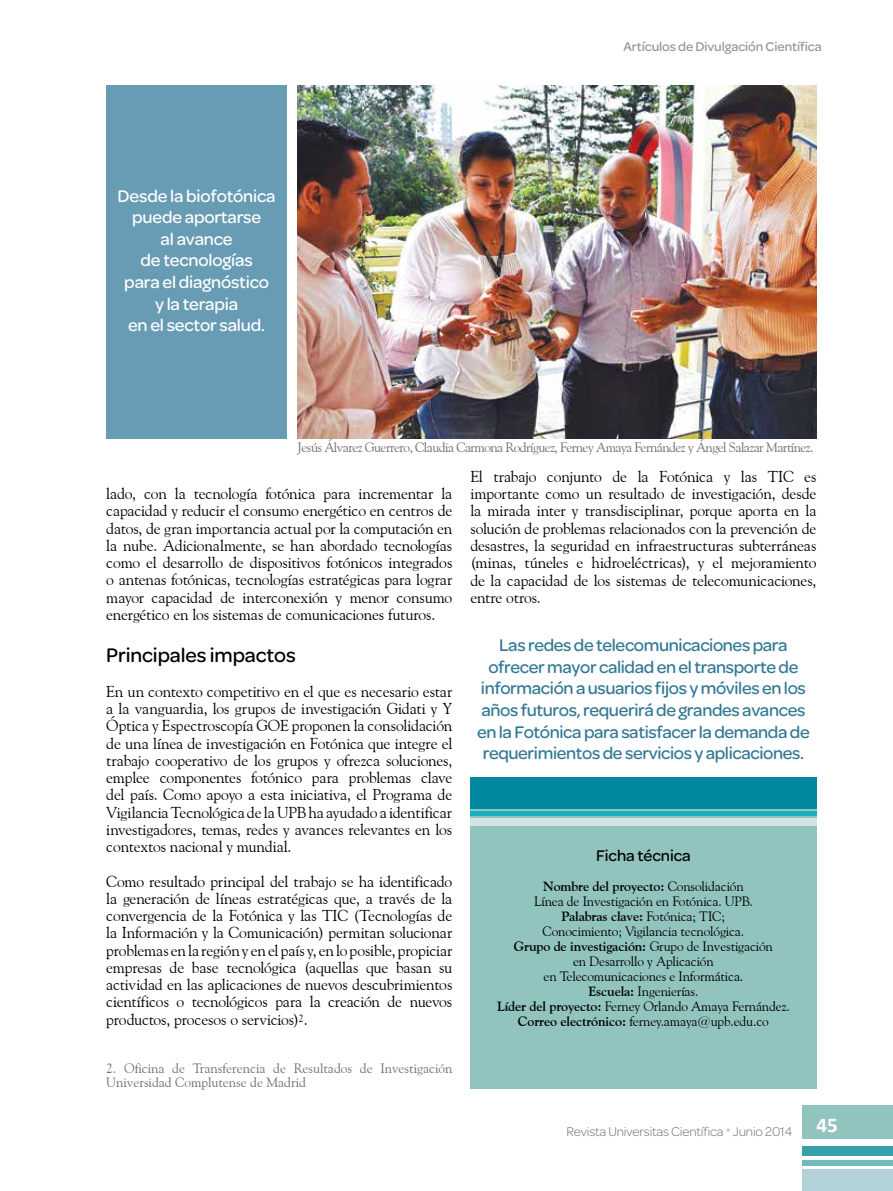
<style>
.page{position:relative;width:893px;height:1191px;background:#fff}
.page>*{position:absolute;margin:0;border:0;box-sizing:border-box;transform-origin:0 0}
.t1{font:500 21px "Omnes";letter-spacing:-.005em;color:#000}
.t2{font:700 21px "Calibri";color:#fff}
.t3{font:500 18px/21.6px "Omnes";letter-spacing:-.02em;color:#327994;text-align:center}
.t4{font:500 18px/21.6px "Omnes";letter-spacing:-.01em;color:#fff;text-align:center}
.t5{font:500 16.5px "Omnes";letter-spacing:-.005em;color:#000}
.t6{font:15.75px/17.2px "Goudy Old Style BT";letter-spacing:-.015em;color:#000;text-align:justify}
.t7{font:13.5px/15px "Goudy Old Style BT";letter-spacing:-.01em;color:#000;text-align:center}
.t8{font:13.5px "Goudy Old Style BT";letter-spacing:-.04em;color:#6d6e71}
.t9{font:13.5px/13.5px "Goudy Old Style BT";color:#6d6e71}
.t10{font:300 13.5px "Omnes";letter-spacing:-.01em;color:#6d6e71}
.t11{font:500 13.5px "Omnes";letter-spacing:-.005em;color:#939598}
.s1{font-weight:700}
.s2{color:#7ab5be}
</style>
<div class="page">
<div style="left:802px;top:1146px;width:91px;height:10px;background:#38a0aa"></div>
<div style="left:802px;top:1169px;width:91px;height:22px;background:#b3d1d9"></div>
<div style="left:802px;top:1160px;width:91px;height:5px;background:#71bbbe"></div>
<div style="left:802px;top:1105px;width:91px;height:34px;background:#92c4bf"></div>
<div style="left:106px;top:85px;width:181px;height:353px;background:#689bb4"></div>
<div style="left:470px;top:794px;width:346px;height:295px;background:#92c4bf"></div>
<div style="left:470px;top:818px;width:346px;height:7px;background:#d2e4e1"></div>
<div style="left:470px;top:777px;width:346px;height:31px;background:#0089a0"></div>
<hr style="left:470px;top:811px;width:346px;height:4px;background:#16afbd">
<img style="left:298px;top:85px;width:518px;height:353px">
<p class="t11" style="left:623px;top:39px;width:200px">Artículos de Divulgación Científica</p>
<p class="t4" style="left:118px;top:185px;width:160px">Desde la biofotónica puede aportarse<br>al avance<br>de tecnologías<br>para el diagnóstico y la terapia<br>en el sector salud.</p>
<p class="t8" style="left:298px;top:439px;width:517px">Jesús Álvarez Guerrero, Claudia Carmona Rodríguez, Ferney Amaya Fernández y Ángel Salazar Martínez.</p>
<p class="t6" style="left:106px;top:484px;width:348px">lado, con la tecnología fotónica para incrementar la capacidad y reducir el consumo energético en centros de datos, de gran importancia actual por la computación en la nube. Adicionalmente, se han abordado tecnologías como el desarrollo de dispositivos fotónicos integrados o antenas fotónicas, tecnologías estratégicas para lograr mayor capacidad de interconexión y menor consumo energético en los sistemas de comunicaciones futuros.</p>
<h1 class="t1" style="left:106px;top:643px;width:191px">Principales impactos</h1>
<p class="t6" style="left:106px;top:682px;width:348px">En un contexto competitivo en el que es necesario estar a la vanguardia, los grupos de investigación Gidati y Y Óptica y Espectroscopía GOE proponen la consolidación de una línea de investigación en Fotónica que integre el trabajo cooperativo de los grupos y ofrezca soluciones, emplee componentes fotónico para problemas clave del país. Como apoyo a esta iniciativa, el Programa de Vigilancia Tecnológica de la UPB ha ayudado a identificar investigadores, temas, redes y avances relevantes en los contextos nacional y mundial.</p>
<p class="t6" style="left:106px;top:872px;width:348px">Como resultado principal del trabajo se ha identificado la generación de líneas estratégicas que, a través de la convergencia de la Fotónica y las TIC (Tecnologías de la Información y la Comunicación) permitan solucionar problemas en la región y en el país y, en lo posible, propiciar empresas de base tecnológica (aquellas que basan su actividad en las aplicaciones de nuevos descubrimientos científicos o tecnológicos para la creación de nuevos productos, procesos o servicios)<sup>2</sup>.</p>
<p class="t9" style="left:106px;top:1061px;width:348px">2. Oficina de Transferencia de Resultados de Investigación<br>Universidad Complutense de Madrid</p>
<p class="t6" style="left:470px;top:467px;width:348px">El trabajo conjunto de la Fotónica y las TIC es importante como un resultado de investigación, desde la mirada inter y transdisciplinar, porque aporta en la solución de problemas relacionados con la prevención de desastres, la seguridad en infraestructuras subterráneas (minas, túneles e hidroeléctricas), y el mejoramiento de la capacidad de los sistemas de telecomunicaciones, entre otros.</p>
<p class="t3" style="left:477px;top:634px;width:334px">Las redes de telecomunicaciones para ofrecer mayor calidad en el transporte de información a usuarios fijos y móviles en los años futuros, requerirá de grandes avances en la Fotónica para satisfacer la demanda de requerimientos de servicios y aplicaciones.</p>
<p class="t5" style="left:596px;top:846px;width:96px">Ficha técnica</p>
<p class="t7" style="left:497px;top:878px;width:294px"><span class="s1">Nombre del proyecto:</span> Consolidación<br>Línea de Investigación en Fotónica. UPB.<br><span class="s1">Palabras clave:</span> Fotónica; TIC;<br>Conocimiento; Vigilancia tecnológica.<br><span class="s1">Grupo de investigación:</span> Grupo de Investigación<br>en Desarrollo y Aplicación<br>en Telecomunicaciones e Informática.<br><span class="s1">Escuela:</span> Ingenierías.<br><span class="s1">Líder del proyecto:</span> Ferney Orlando Amaya Fernández.<br><span class="s1">Correo electrónico:</span> ferney.amaya@upb.edu.co</p>
<p class="t10" style="left:566px;top:1123px;width:227px">Revista Universitas Científica <span class="s2">*</span> Junio 2014</p>
<h1 class="t2" style="left:816px;top:1111px;width:23px">45</h1>
</div>
